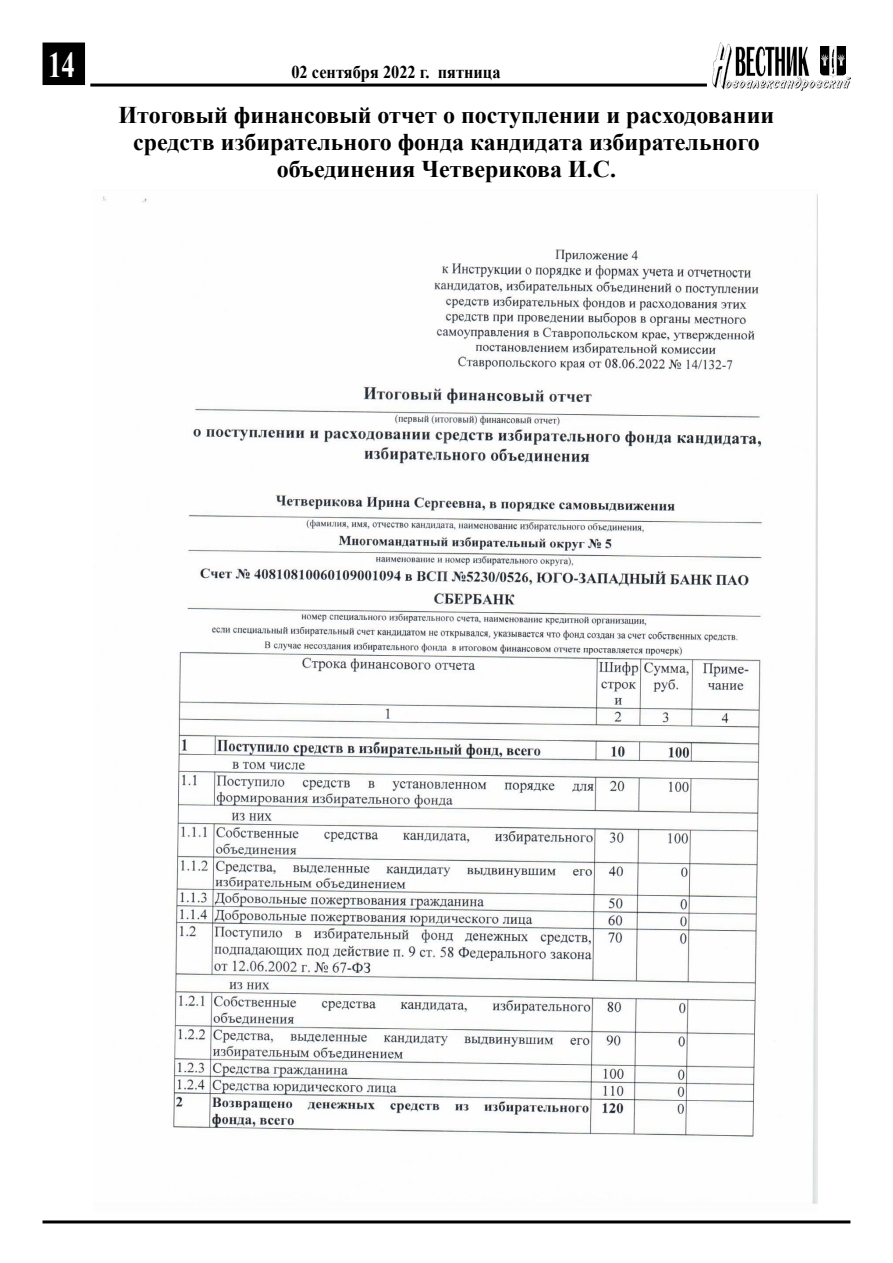
<style>
.page{position:relative;width:893px;height:1263px;background:#fff}
.page>*{position:absolute;margin:0;border:0;box-sizing:border-box;transform-origin:0 0}
.t1{font:700 36px "Times New Roman";color:#fff;scale:.75 1}
.t2{font:700 24px/27px "Times New Roman";color:#000;text-align:center}
.t3{font:700 18px "Times New Roman";color:#000;scale:.91 1}
</style>
<div class="page">
<div style="left:43px;top:43px;width:41px;height:41px;background:#000"></div>
<div style="left:43px;top:43px;width:42px;height:42px;border:2px solid #000"></div>
<hr style="left:90px;top:84px;width:617px;height:3px;background:#000">
<hr style="left:43px;top:1220px;width:807px;height:3px;background:#000">
<img style="left:712px;top:43px;width:138px;height:47px">
<img style="left:820px;top:46px;width:26px;height:31px">
<img style="left:103px;top:195px;width:714px;height:1009px">
<h1 class="t1" style="left:48px;top:40px;width:37px">14</h1>
<p class="t3" style="left:291px;top:60px;width:231px">02 сентября 2022 г. пятница</p>
<p class="t2" style="left:119px;top:100px;width:657px">Итоговый финансовый отчет о поступлении и расходовании средств избирательного фонда кандидата избирательного объединения Четверикова И.С.</p>
</div>
